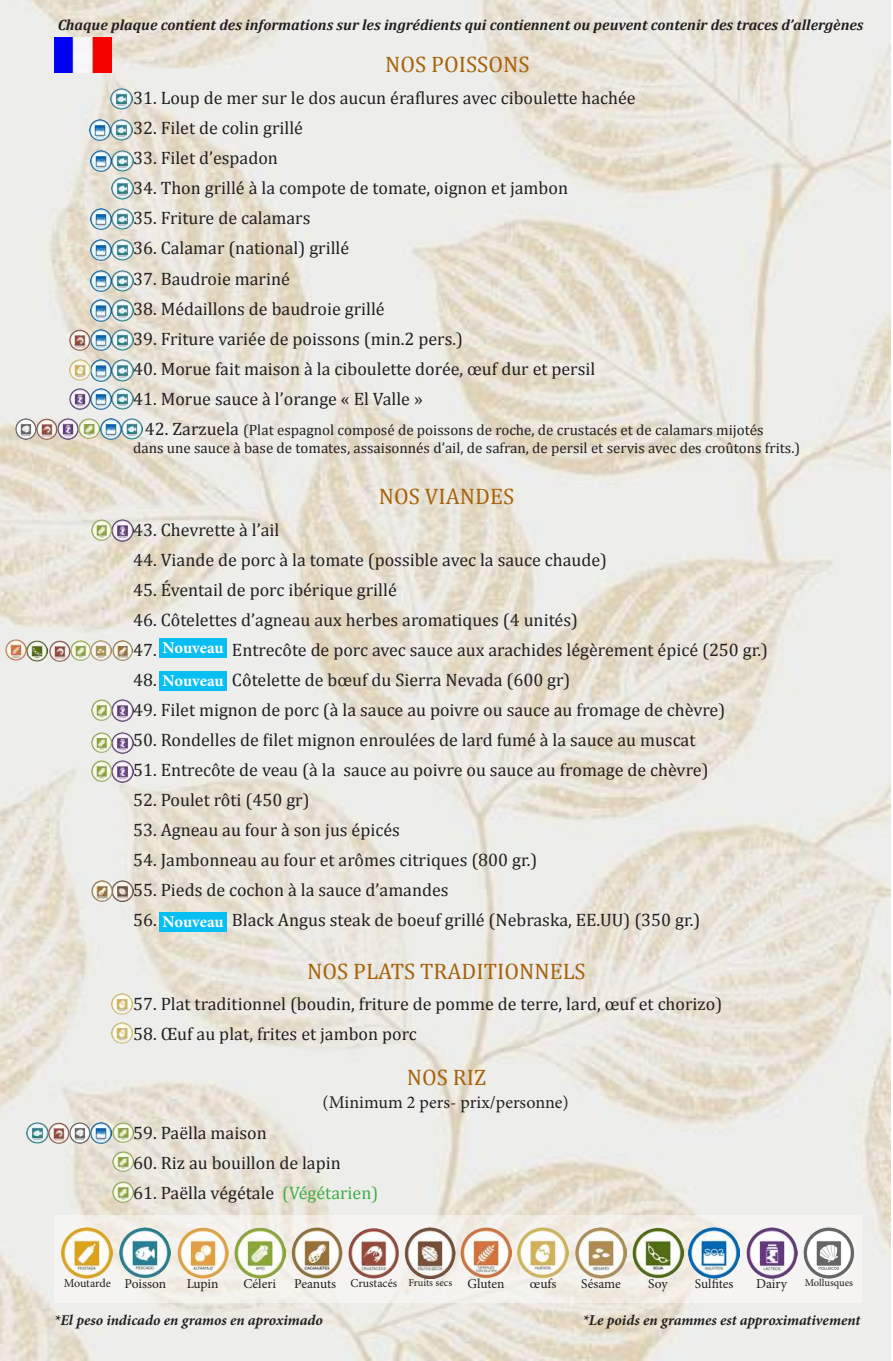
<style>
.page{position:relative;width:893px;height:1361px;background:#fff}
.page>*{position:absolute;margin:0;border:0;box-sizing:border-box;transform-origin:0 0}
.t1{font:22.5px "Cambria Math";color:#a7630b}
.t2{font:18px/30px "Cambria";color:#231f20}
.t3{font:18px "Minion Pro";color:#231f20}
.t4{font:700 16.5px "Minion Pro";letter-spacing:-.005em;color:#fff}
.t5{font:15px/18px "Cambria";color:#231f20}
.t6{font:italic 700 15px "Cambria";color:#231f20}
.t7{font:italic 700 15px "Minion Pro";letter-spacing:-.005em;color:#231f20}
.t8{font:13.5px "Minion Pro";color:#231f20}
.t9{font:12px "Minion Pro";letter-spacing:-.01em;color:#231f20}
.t10{font:10.5px "Minion Pro";letter-spacing:-.005em;color:#231f20}
.s1{font-size:18px}
.s2{font-family:"Cambria";font-weight:400;font-size:18px;color:#231f20}
.s3{color:#40ae49}
.s4{font-size:13.5px}
.s5{font-size:12px}
</style>
<div class="page">
<img style="left:0;top:0;width:891px;height:1360px">
<svg style="left:54px;top:1215px;width:808px;height:87px;fill:#f5f2ed"></svg>
<img style="left:55px;top:37px;width:57px;height:35px">
<img style="left:111px;top:88px;width:21px;height:22px">
<img style="left:90px;top:119px;width:42px;height:22px">
<img style="left:91px;top:151px;width:42px;height:21px">
<img style="left:91px;top:208px;width:42px;height:22px">
<img style="left:91px;top:239px;width:42px;height:21px">
<img style="left:91px;top:271px;width:42px;height:21px">
<img style="left:91px;top:300px;width:42px;height:21px">
<img style="left:69px;top:329px;width:64px;height:21px">
<img style="left:69px;top:360px;width:64px;height:21px">
<img style="left:69px;top:388px;width:64px;height:22px">
<img style="left:15px;top:418px;width:128px;height:21px">
<img style="left:112px;top:178px;width:21px;height:21px">
<img style="left:91px;top:520px;width:42px;height:21px">
<img style="left:91px;top:700px;width:42px;height:21px">
<img style="left:91px;top:732px;width:42px;height:21px">
<img style="left:91px;top:761px;width:42px;height:21px">
<img style="left:92px;top:880px;width:41px;height:21px">
<img style="left:112px;top:993px;width:21px;height:21px">
<img style="left:112px;top:1023px;width:21px;height:21px">
<img style="left:27px;top:1122px;width:106px;height:21px">
<img style="left:113px;top:1151px;width:20px;height:20px">
<img style="left:113px;top:1182px;width:20px;height:20px">
<img style="left:177px;top:1227px;width:51px;height:51px">
<img style="left:234px;top:1227px;width:51px;height:51px">
<img style="left:291px;top:1227px;width:51px;height:51px">
<img style="left:348px;top:1227px;width:51px;height:51px">
<img style="left:405px;top:1227px;width:51px;height:51px">
<img style="left:460px;top:1227px;width:52px;height:51px">
<img style="left:518px;top:1227px;width:51px;height:51px">
<img style="left:803px;top:1227px;width:51px;height:51px">
<img style="left:62px;top:1227px;width:51px;height:51px">
<img style="left:120px;top:1227px;width:51px;height:51px">
<img style="left:576px;top:1227px;width:51px;height:51px">
<img style="left:632px;top:1227px;width:51px;height:51px">
<img style="left:689px;top:1227px;width:51px;height:51px">
<img style="left:746px;top:1227px;width:51px;height:51px">
<div style="left:159px;top:638px;width:68px;height:20px;background:#09bef2"></div>
<div style="left:159px;top:671px;width:68px;height:19px;background:#09bef2"></div>
<div style="left:159px;top:912px;width:68px;height:20px;background:#09bef2"></div>
<img style="left:6px;top:639px;width:127px;height:22px">
<p class="t6" style="left:58px;top:14px;width:807px">Chaque plaque contient des informations sur les ingrédients qui contiennent ou peuvent contenir des traces d’allergènes</p>
<p class="t1" style="left:385px;top:51px;width:146px">NOS POISSONS</p>
<p class="t2" style="left:133px;top:83px;width:504px">31. Loup de mer sur le dos aucun éraflures avec ciboulette hachée</p>
<p class="t2" style="left:133px;top:113px;width:171px">32. Filet de colin grillé</p>
<p class="t2" style="left:133px;top:143px;width:146px">33. Filet d’espadon</p>
<p class="t2" style="left:133px;top:173px;width:436px">34. Thon grillé à la compote de tomate, oignon et jambon</p>
<p class="t2" style="left:133px;top:203px;width:179px">35. Friture de calamars</p>
<p class="t2" style="left:133px;top:233px;width:218px">36. Calamar (national) grillé</p>
<p class="t2" style="left:133px;top:263px;width:158px">37. Baudroie mariné</p>
<p class="t2" style="left:133px;top:293px;width:253px">38. Médaillons de baudroie grillé</p>
<p class="t2" style="left:133px;top:323px;width:331px">39. Friture variée de poissons (min.2 pers.)</p>
<p class="t2" style="left:133px;top:353px;width:464px">40. Morue fait maison à la ciboulette dorée, œuf dur et persil</p>
<p class="t2" style="left:133px;top:383px;width:291px">41. Morue sauce à l’orange « El Valle »</p>
<p class="t5" style="left:133px;top:420px;width:669px;text-indent:12px"><span class="s1">42. Zarzuela</span> (Plat espagnol composé de poissons de roche, de crustacés et de calamars mijotés<br>dans une sauce à base de tomates, assaisonnés d’ail, de safran, de persil et servis avec des croûtons frits.)</p>
<p class="t1" style="left:379px;top:483px;width:137px">NOS VIANDES</p>
<p class="t2" style="left:133px;top:515px;width:148px">43. Chevrette à l’ail</p>
<p class="t2" style="left:133px;top:545px;width:475px">44. Viande de porc à la tomate (possible avec la sauce chaude)</p>
<p class="t2" style="left:133px;top:575px;width:265px">45. Éventail de porc ibérique grillé</p>
<p class="t2" style="left:133px;top:605px;width:446px">46. Côtelettes d’agneau aux herbes aromatiques (4 unités)<br>47.</p>
<p class="t4" style="left:163px;top:636px;width:63px">Nouveau</p>
<p class="t2" style="left:232px;top:635px;width:537px">Entrecôte de porc avec sauce aux arachides légèrement épicé (250 gr.)</p>
<p class="t4" style="left:133px;top:669px;width:92px"><span class="s2">48.</span> Nouveau</p>
<p class="t2" style="left:232px;top:665px;width:340px">Côtelette de bœuf du Sierra Nevada (600 gr)</p>
<p class="t2" style="left:133px;top:695px;width:594px">49. Filet mignon de porc (à la sauce au poivre ou sauce au fromage de chèvre)</p>
<p class="t2" style="left:133px;top:725px;width:564px">50. Rondelles de filet mignon enroulées de lard fumé à la sauce au muscat</p>
<p class="t2" style="left:133px;top:755px;width:577px">51. Entrecôte de veau (à la sauce au poivre ou sauce au fromage de chèvre)</p>
<p class="t2" style="left:133px;top:785px;width:178px">52. Poulet rôti (450 gr)</p>
<p class="t2" style="left:133px;top:815px;width:268px">53. Agneau au four à son jus épicés</p>
<p class="t2" style="left:133px;top:845px;width:406px">54. Jambonneau au four et arômes citriques (800 gr.)</p>
<p class="t2" style="left:133px;top:875px;width:317px">55. Pieds de cochon à la sauce d’amandes</p>
<p class="t4" style="left:133px;top:910px;width:92px"><span class="s2">56.</span> Nouveau</p>
<p class="t2" style="left:232px;top:905px;width:470px">Black Angus steak de boeuf grillé (Nebraska, EE.UU) (350 gr.)</p>
<p class="t1" style="left:307px;top:958px;width:280px">NOS PLATS TRADITIONNELS</p>
<p class="t2" style="left:133px;top:989px;width:591px">57. Plat traditionnel (boudin, friture de pomme de terre, lard, œuf et chorizo)</p>
<p class="t2" style="left:133px;top:1019px;width:285px">58. Œuf au plat, frites et jambon porc</p>
<p class="t1" style="left:407px;top:1064px;width:81px">NOS RIZ</p>
<p class="t3" style="left:322px;top:1090px;width:248px">(Minimum 2 pers- prix/personne)</p>
<p class="t2" style="left:133px;top:1118px;width:135px">59. Paëlla maison</p>
<p class="t2" style="left:133px;top:1148px;width:209px">60. Riz au bouillon de lapin</p>
<p class="t2" style="left:133px;top:1178px;width:247px">61. Paëlla végétale <span class="s3">(Végétarien)</span></p>
<p class="t9" style="left:64px;top:1275px;width:104px">Moutarde <span class="s4">Poisson</span></p>
<p class="t8" style="left:187px;top:1275px;width:33px">Lupin</p>
<p class="t8" style="left:243px;top:1275px;width:34px">Céleri</p>
<p class="t8" style="left:294px;top:1275px;width:212px">Peanuts <span class="s5">Crustacés</span> <sup>Fruits</sup> <sup>secs</sup> Gluten</p>
<p class="t8" style="left:530px;top:1275px;width:28px">œufs</p>
<p class="t8" style="left:581px;top:1274px;width:41px">Sésame</p>
<p class="t8" style="left:648px;top:1274px;width:21px">Soy</p>
<p class="t8" style="left:695px;top:1275px;width:40px">Sulfites</p>
<p class="t8" style="left:756px;top:1275px;width:33px">Dairy</p>
<p class="t10" style="left:805px;top:1275px;width:50px">Mollusques</p>
<p class="t7" style="left:54px;top:1309px;width:270px">*El peso indicado en gramos en aproximado</p>
<p class="t7" style="left:583px;top:1309px;width:279px">*Le poids en grammes est approximativement</p>
</div>
